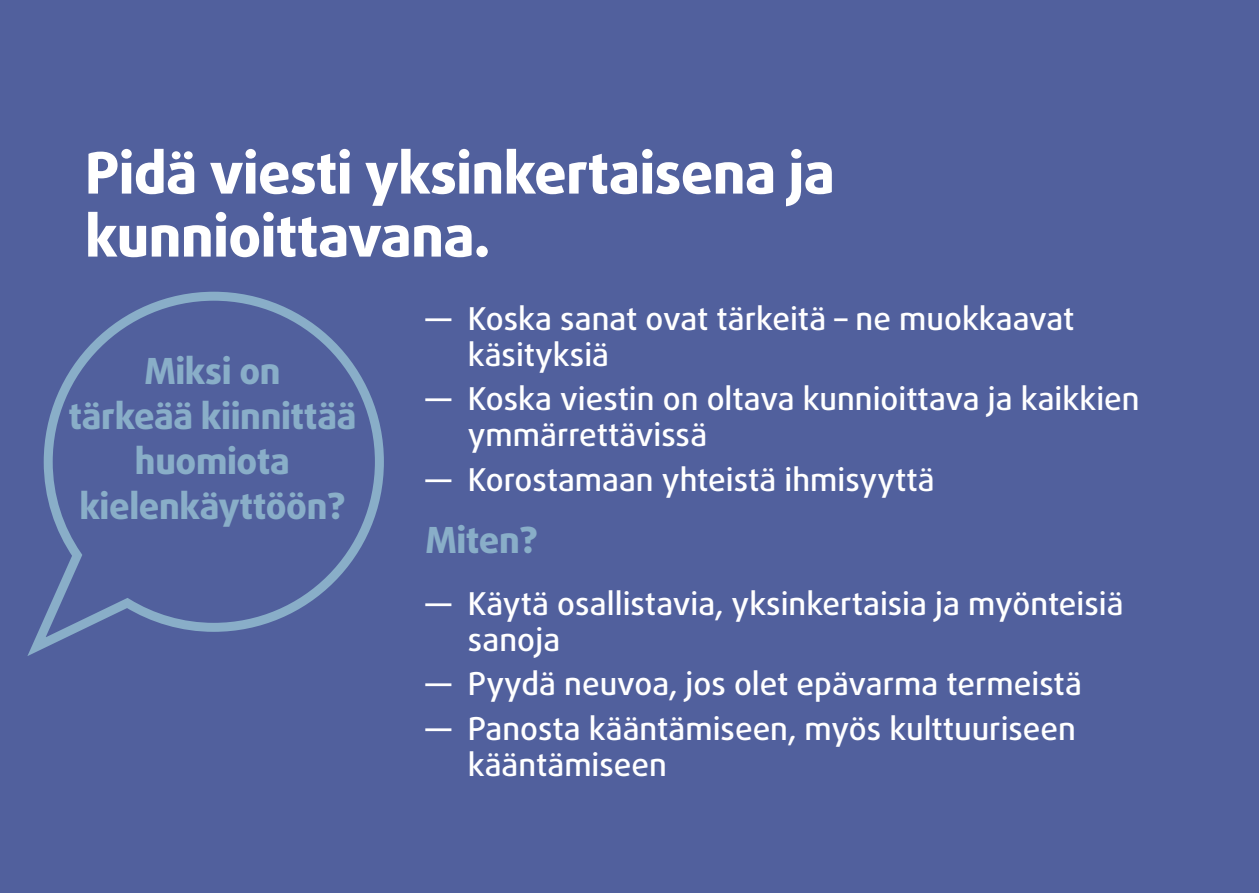
<style>
.page{position:relative;width:1259px;height:893px;background:#51609d}
.page>*{position:absolute;margin:0;border:0;box-sizing:border-box;transform-origin:0 0}
.Headline{font:800 57px/63px "Daxline Pro";letter-spacing:-.01em;color:#fff}
.Highlights_question{font:800 36px/45px "Daxline Pro";letter-spacing:-.01em;color:#89aec8;text-align:center}
.HOW{font:800 36px "Daxline Pro";letter-spacing:-.01em;color:#89aec8}
.t1{font:500 31.5px/36px "Daxline Pro";color:#fff}
</style>
<div class="page">
<svg style="left:27px;top:291px;width:357px;height:365px"></svg>
<p class="Headline" style="left:85px;top:142px;width:751px">Pidä viesti yksinkertaisena ja kunnioittavana.</p>
<p class="Highlights_question" style="left:68px;top:348px;width:289px">Miksi on<br>tärkeää kiinnittää huomiota kielenkäyttöön?</p>
<p class="t1" style="left:468px;top:301px;width:608px;text-indent:-43px">― Koska sanat ovat tärkeitä – ne muokkaavat käsityksiä</p>
<p class="t1" style="left:468px;top:381px;width:673px;text-indent:-43px">― Koska viestin on oltava kunnioittava ja kaikkien ymmärrettävissä</p>
<p class="t1" style="left:425px;top:462px;width:511px">― Korostamaan yhteistä ihmisyyttä</p>
<p class="HOW" style="left:425px;top:516px;width:114px">Miten?</p>
<p class="t1" style="left:468px;top:585px;width:657px;text-indent:-43px">― Käytä osallistavia, yksinkertaisia ja myönteisiä sanoja</p>
<p class="t1" style="left:425px;top:666px;width:658px">― Pyydä neuvoa, jos olet epävarma termeistä</p>
<p class="t1" style="left:468px;top:710px;width:610px;text-indent:-43px">― Panosta kääntämiseen, myös kulttuuriseen kääntämiseen</p>
</div>
